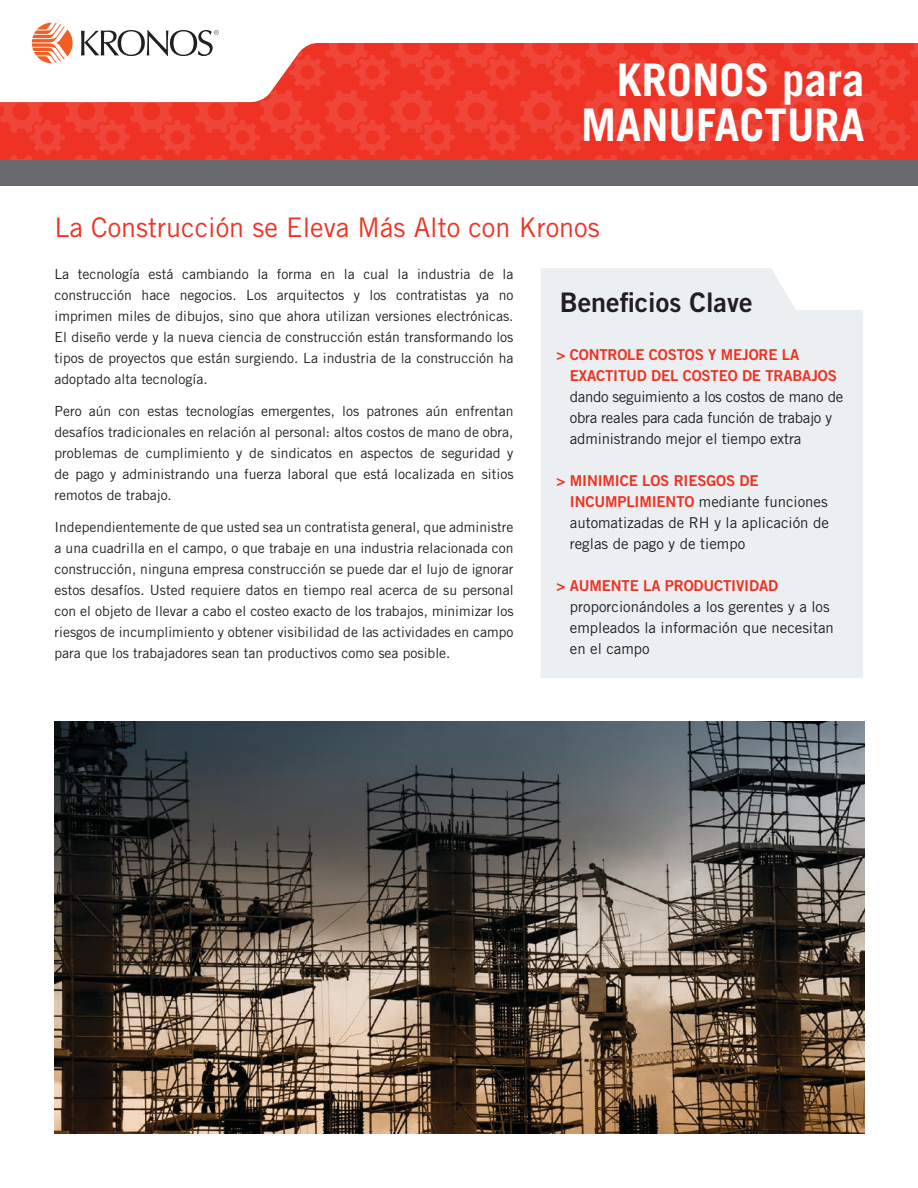
<style>
.page{position:relative;width:918px;height:1188px;background:#fff}
.page>*{position:absolute;margin:0;border:0;box-sizing:border-box;transform-origin:0 0}
.t1{font:700 45px/45px "Trade Gothic LT Std";color:#fff;text-align:right}
.t2{font:27px "Trade Gothic LT Std";color:#ee3224}
.t3{font:27px "Trade Gothic LT Std Bd 2";color:#231f20}
.t4{font:15px/21px "Trade Gothic LT Std";color:#231f20;text-align:justify}
.t5{font:15px/21px "Trade Gothic LT Std";letter-spacing:-.02em;color:#231f20}
.t6{font:15px/21px "Trade Gothic LT Std Bd 2";letter-spacing:-.01em;color:#ee3224}
.t7{font:13.95px/21px "Trade Gothic LT Std";color:#231f20;text-align:justify}
.s1{font-family:"Trade Gothic LT Std Bd 2";color:#ee3224}
</style>
<div class="page">
<svg style="left:0;top:43px;width:918px;height:118px;background:#ef5448"></svg>
<div style="left:541px;top:268px;width:322px;height:410px;background:#ebeff1"></div>
<div style="left:0;top:161px;width:918px;height:25px;background:#68696c"></div>
<img style="left:55px;top:721px;width:810px;height:413px">
<svg style="left:32px;top:23px;width:41px;height:40px"></svg>
<svg style="left:81px;top:30px;width:138px;height:26px"></svg>
<h1 class="t1" style="left:581px;top:57px;width:285px">KRONOS para<br>MANUFACTURA</h1>
<h2 class="t2" style="left:55px;top:211px;width:547px">La Construcción se Eleva Más Alto con Kronos</h2>
<p class="t7" style="left:55px;top:264px;width:461px">La tecnología está cambiando la forma en la cual la industria de la construcción hace negocios. Los arquitectos y los contratistas ya no imprimen miles de dibujos, sino que ahora utilizan versiones electrónicas.<br>El diseño verde y la nueva ciencia de construcción están transformando los tipos de proyectos que están surgiendo. La industria de la construcción ha adoptado alta tecnología.</p>
<p class="t7" style="left:55px;top:400px;width:461px">Pero aún con estas tecnologías emergentes, los patrones aún enfrentan desafíos tradicionales en relación al personal: altos costos de mano de obra, problemas de cumplimiento y de sindicatos en aspectos de seguridad y de pago y administrando una fuerza laboral que está localizada en sitios remotos de trabajo.</p>
<p class="t7" style="left:55px;top:516px;width:461px">Independientemente de que usted sea un contratista general, que administre a una cuadrilla en el campo, o que trabaje en una industria relacionada con construcción, ninguna empresa construcción se puede dar el lujo de ignorar estos desafíos. Usted requiere datos en tiempo real acerca de su personal con el objeto de llevar a cabo el costeo exacto de los trabajos, minimizar los riesgos de incumplimiento y obtener visibilidad de las actividades en campo para que los trabajadores sean tan productivos como sea posible.</p>
<h2 class="t3" style="left:560px;top:285px;width:194px">Beneficios Clave</h2>
<p class="t6" style="left:570px;top:344px;width:269px;text-indent:-13px">&gt; CONTROLE COSTOS Y MEJORE LA<br>EXACTITUD DEL COSTEO DE TRABAJOS</p>
<p class="t5" style="left:570px;top:386px;width:275px">dando seguimiento a los costos de mano de obra reales para cada función de trabajo y administrando mejor el tiempo extra</p>
<p class="t6" style="left:557px;top:470px;width:204px">&gt; MINIMICE LOS RIESGOS DE</p>
<p class="t4" style="left:570px;top:491px;width:261px"><span class="s1">INCUMPLIMIENTO</span> mediante funciones automatizadas de RH y la aplicación de reglas de pago y de tiempo</p>
<p class="t6" style="left:557px;top:575px;width:223px">&gt; AUMENTE LA PRODUCTIVIDAD</p>
<p class="t4" style="left:570px;top:596px;width:266px;text-align:left">proporcionándoles a los gerentes y a los empleados la información que necesitan en el campo</p>
</div>
